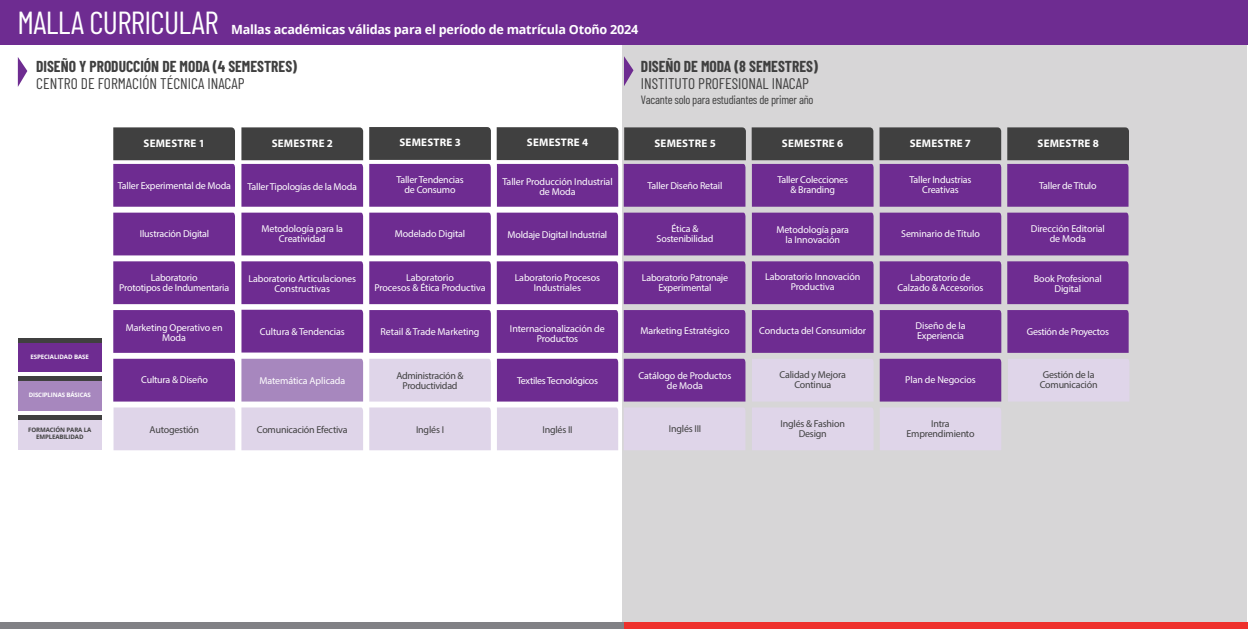
<style>
.page{position:relative;width:1248px;height:629px;background:#fff}
.page>*{position:absolute;margin:0;border:0;box-sizing:border-box;transform-origin:0 0}
.t1{font:31.85px "Barlow Condensed";letter-spacing:-.02em;color:#fff}
.t2{font:700 15.45px "Barlow Condensed";color:#404040}
.t3{font:15.45px "Barlow Condensed";color:#404040}
.t4{font:700 12.65px "Open Sans";letter-spacing:-.02em;color:#fff}
.t5{font:12px "Barlow Condensed";letter-spacing:-.02em;color:#404040}
.t6{font:700 11px "Myriad Pro";letter-spacing:.02em;color:#fff}
.t7{font:10px/10px "Myriad Pro";letter-spacing:-.01em;color:#fff;text-align:center}
.t8{font:10px/10px "Myriad Pro";letter-spacing:-.02em;color:#404040;text-align:center}
.t9{font:10px "Myriad Pro";letter-spacing:-.03em;color:#fff}
.t10{font:700 6.1px "Open Sans";letter-spacing:-.02em;color:#fff}
.t11{font:700 6.1px/6.8px "Open Sans";letter-spacing:-.02em;color:#404040;text-align:center}
</style>
<div class="page">
<div style="left:241px;top:310px;width:122px;height:42px;background:#6e2c91"></div>
<div style="left:241px;top:359px;width:122px;height:42px;background:#a787be"></div>
<div style="left:623px;top:1px;width:623px;height:622px;background:#d7d6d7"></div>
<div style="left:624px;top:359px;width:121px;height:42px;background:#6e2c91"></div>
<div style="left:0;top:0;width:1247px;height:44px;background:#6e2c91"></div>
<div style="left:0;top:622px;width:624px;height:7px;background:#818185"></div>
<div style="left:624px;top:622px;width:623px;height:7px;background:#ee312c"></div>
<svg style="left:18px;top:57px;width:9px;height:30px"></svg>
<div style="left:18px;top:342px;width:84px;height:30px;background:#6e2c91"></div>
<hr style="left:18px;top:338px;width:84px;height:4px;background:#404040">
<div style="left:18px;top:381px;width:84px;height:30px;background:#a787be"></div>
<div style="left:18px;top:376px;width:84px;height:5px;background:#404040"></div>
<div style="left:18px;top:420px;width:84px;height:30px;background:#dfd5e9"></div>
<div style="left:18px;top:415px;width:84px;height:5px;background:#404040"></div>
<div style="left:113px;top:261px;width:122px;height:43px;background:#6e2c91"></div>
<div style="left:624px;top:261px;width:121px;height:43px;background:#6e2c91"></div>
<div style="left:113px;top:310px;width:122px;height:43px;background:#6e2c91"></div>
<div style="left:624px;top:310px;width:121px;height:43px;background:#6e2c91"></div>
<div style="left:113px;top:359px;width:122px;height:42px;background:#6e2c91"></div>
<div style="left:624px;top:408px;width:121px;height:42px;background:#dfd5e9"></div>
<div style="left:113px;top:407px;width:122px;height:43px;background:#dfd5e9"></div>
<div style="left:241px;top:213px;width:122px;height:42px;background:#6e2c91"></div>
<div style="left:241px;top:261px;width:122px;height:43px;background:#6e2c91"></div>
<div style="left:241px;top:407px;width:122px;height:43px;background:#dfd5e9"></div>
<div style="left:752px;top:213px;width:121px;height:42px;background:#6e2c91"></div>
<div style="left:752px;top:261px;width:121px;height:43px;background:#6e2c91"></div>
<div style="left:752px;top:310px;width:121px;height:43px;background:#6e2c91"></div>
<div style="left:752px;top:359px;width:121px;height:42px;background:#dfd5e9"></div>
<div style="left:752px;top:408px;width:121px;height:42px;background:#dfd5e9"></div>
<div style="left:369px;top:261px;width:122px;height:43px;background:#6e2c91"></div>
<div style="left:879px;top:261px;width:122px;height:43px;background:#6e2c91"></div>
<div style="left:369px;top:213px;width:122px;height:42px;background:#6e2c91"></div>
<div style="left:879px;top:213px;width:122px;height:42px;background:#6e2c91"></div>
<div style="left:369px;top:359px;width:122px;height:42px;background:#dfd5e9"></div>
<div style="left:879px;top:359px;width:122px;height:42px;background:#6e2c91"></div>
<div style="left:369px;top:310px;width:122px;height:43px;background:#6e2c91"></div>
<div style="left:879px;top:310px;width:122px;height:43px;background:#6e2c91"></div>
<div style="left:369px;top:407px;width:122px;height:43px;background:#dfd5e9"></div>
<div style="left:880px;top:408px;width:121px;height:42px;background:#dfd5e9"></div>
<div style="left:497px;top:261px;width:121px;height:43px;background:#6e2c91"></div>
<div style="left:1007px;top:213px;width:121px;height:42px;background:#6e2c91"></div>
<div style="left:497px;top:213px;width:121px;height:42px;background:#6e2c91"></div>
<div style="left:497px;top:359px;width:121px;height:42px;background:#6e2c91"></div>
<div style="left:1007px;top:310px;width:121px;height:43px;background:#6e2c91"></div>
<div style="left:497px;top:407px;width:121px;height:43px;background:#dfd5e9"></div>
<div style="left:497px;top:310px;width:121px;height:43px;background:#6e2c91"></div>
<div style="left:1007px;top:261px;width:121px;height:43px;background:#6e2c91"></div>
<div style="left:113px;top:213px;width:122px;height:42px;background:#6e2c91"></div>
<div style="left:624px;top:213px;width:121px;height:42px;background:#6e2c91"></div>
<svg style="left:113px;top:127px;width:122px;height:80px;background:#634076"></svg>
<svg style="left:241px;top:127px;width:122px;height:80px;background:#644176"></svg>
<svg style="left:369px;top:127px;width:122px;height:80px;background:#634076"></svg>
<svg style="left:497px;top:127px;width:121px;height:80px;background:#623f75"></svg>
<svg style="left:624px;top:127px;width:249px;height:80px;background:#634175"></svg>
<svg style="left:879px;top:127px;width:122px;height:80px;background:#613e74"></svg>
<svg style="left:1007px;top:127px;width:122px;height:80px;background:#613e73"></svg>
<svg style="left:624px;top:56px;width:9px;height:30px"></svg>
<div style="left:1008px;top:359px;width:121px;height:42px;background:#dfd5e9"></div>
<h1 class="t1" style="left:18px;top:0;width:202px">MALLA CURRICULAR</h1>
<p class="t4" style="left:231px;top:20px;width:409px">Mallas académicas válidas para el período de matrícula Otoño 2024</p>
<h2 class="t2" style="left:36px;top:55px;width:262px">DISEÑO Y PRODUCCIÓN DE MODA (4 SEMESTRES)</h2>
<h2 class="t3" style="left:36px;top:72px;width:210px">CENTRO DE FORMACIÓN TÉCNICA INACAP</h2>
<h2 class="t2" style="left:641px;top:55px;width:178px">DISEÑO DE MODA (8 SEMESTRES)</h2>
<h2 class="t3" style="left:641px;top:72px;width:169px">INSTITUTO PROFESIONAL INACAP</h2>
<p class="t5" style="left:641px;top:91px;width:174px">Vacante solo para estudiantes de primer año</p>
<p class="t6" style="left:143px;top:136px;width:63px">SEMESTRE 1</p>
<p class="t6" style="left:272px;top:136px;width:63px">SEMESTRE 2</p>
<p class="t6" style="left:399px;top:135px;width:63px">SEMESTRE 3</p>
<p class="t6" style="left:527px;top:135px;width:63px">SEMESTRE 4</p>
<p class="t6" style="left:654px;top:136px;width:63px">SEMESTRE 5</p>
<p class="t6" style="left:782px;top:136px;width:63px">SEMESTRE 6</p>
<p class="t6" style="left:909px;top:136px;width:63px">SEMESTRE 7</p>
<p class="t6" style="left:1037px;top:136px;width:63px">SEMESTRE 8</p>
<p class="t7" style="left:777px;top:175px;width:72px">Taller Colecciones &amp; Branding</p>
<p class="t7" style="left:396px;top:175px;width:69px">Taller Tendencias de Consumo</p>
<p class="t7" style="left:909px;top:175px;width:63px">Taller Industrias<br>Creativas</p>
<p class="t7" style="left:502px;top:176px;width:112px">Taller Producción Industrial de Moda</p>
<p class="t7" style="left:118px;top:181px;width:115px">Taller Experimental de Moda</p>
<p class="t7" style="left:647px;top:180px;width:76px">Taller Diseño Retail</p>
<p class="t7" style="left:247px;top:181px;width:111px">Taller Tipologías de la Moda</p>
<p class="t7" style="left:1039px;top:181px;width:59px">Taller de Título</p>
<p class="t10" style="left:30px;top:353px;width:60px">ESPECIALIDAD BASE</p>
<p class="t10" style="left:29px;top:390px;width:64px">DISCIPLINAS BÁSICAS</p>
<p class="t11" style="left:28px;top:427px;width:65px">FORMACIÓN PARA LA<br>EMPLEABILIDAD</p>
<p class="t7" style="left:140px;top:228px;width:71px">Ilustración Digital</p>
<p class="t7" style="left:656px;top:224px;width:58px">Ética &amp;<br>Sostenibilidad</p>
<p class="t7" style="left:1030px;top:223px;width:76px">Dirección Editorial</p>
<p class="t7" style="left:261px;top:224px;width:83px">Metodología para la<br>Creatividad</p>
<p class="t7" style="left:776px;top:224px;width:74px">Metodología para la Innovación</p>
<p class="t7" style="left:395px;top:229px;width:72px">Modelado Digital</p>
<p class="t7" style="left:901px;top:228px;width:80px">Seminario de Título</p>
<p class="t7" style="left:507px;top:229px;width:101px">Moldaje Digital Industrial</p>
<p class="t7" style="left:1049px;top:233px;width:38px">de Moda</p>
<p class="t7" style="left:765px;top:272px;width:97px">Laboratorio Innovación<br>Productiva</p>
<p class="t7" style="left:759px;top:326px;width:108px">Conducta del Consumidor</p>
<p class="t8" style="left:779px;top:369px;width:68px">Calidad y Mejora<br>Continua</p>
<p class="t8" style="left:780px;top:419px;width:66px">Inglés &amp; Fashion<br>Design</p>
<p class="t7" style="left:119px;top:273px;width:111px">Laboratorio<br>Prototipos de Indumentaria</p>
<p class="t7" style="left:642px;top:273px;width:88px">Laboratorio Patronaje<br>Experimental</p>
<p class="t7" style="left:126px;top:322px;width:98px">Marketing Operativo en<br>Moda</p>
<p class="t7" style="left:640px;top:326px;width:91px">Marketing Estratégico</p>
<p class="t7" style="left:141px;top:374px;width:68px">Cultura &amp; Diseño</p>
<p class="t7" style="left:514px;top:273px;width:87px">Laboratorio Procesos<br>Industriales</p>
<p class="t7" style="left:374px;top:273px;width:113px">Laboratorio<br>Procesos &amp; Ética Productiva</p>
<p class="t7" style="left:897px;top:273px;width:87px">Laboratorio de<br>Calzado &amp; Accesorios</p>
<p class="t7" style="left:248px;top:273px;width:109px">Laboratorio Articulaciones<br>Constructivas</p>
<p class="t7" style="left:380px;top:327px;width:100px">Retail &amp; Trade Marketing</p>
<p class="t7" style="left:915px;top:321px;width:51px;text-align:left">Diseño de la<br>Experiencia</p>
<p class="t7" style="left:510px;top:324px;width:96px">Internacionalización de<br>Productos</p>
<p class="t7" style="left:260px;top:326px;width:87px">Cultura &amp; Tendencias</p>
<p class="t7" style="left:259px;top:375px;width:87px">Matemática Aplicada</p>
<p class="t7" style="left:638px;top:370px;width:94px">Catálogo de Productos de Moda</p>
<p class="t8" style="left:396px;top:370px;width:69px">Administración &amp;<br>Productividad</p>
<p class="t7" style="left:905px;top:374px;width:72px">Plan de Negocios</p>
<p class="t9" style="left:517px;top:374px;width:83px">Textiles Tecnológicos</p>
<p class="t8" style="left:416px;top:424px;width:30px">Inglés I</p>
<p class="t8" style="left:906px;top:418px;width:69px">Intra<br>Emprendimiento</p>
<p class="t8" style="left:150px;top:424px;width:51px">Autogestión</p>
<p class="t8" style="left:669px;top:423px;width:34px">Inglés III</p>
<p class="t8" style="left:257px;top:424px;width:92px">Comunicación Efectiva</p>
<p class="t8" style="left:542px;top:424px;width:32px">Inglés II</p>
<p class="t7" style="left:1034px;top:273px;width:69px">Book Profesional<br>Digital</p>
<p class="t9" style="left:1027px;top:326px;width:84px">Gestión de Proyectos</p>
<p class="t8" style="left:1039px;top:370px;width:59px">Gestión de la<br>Comunicación</p>
</div>
